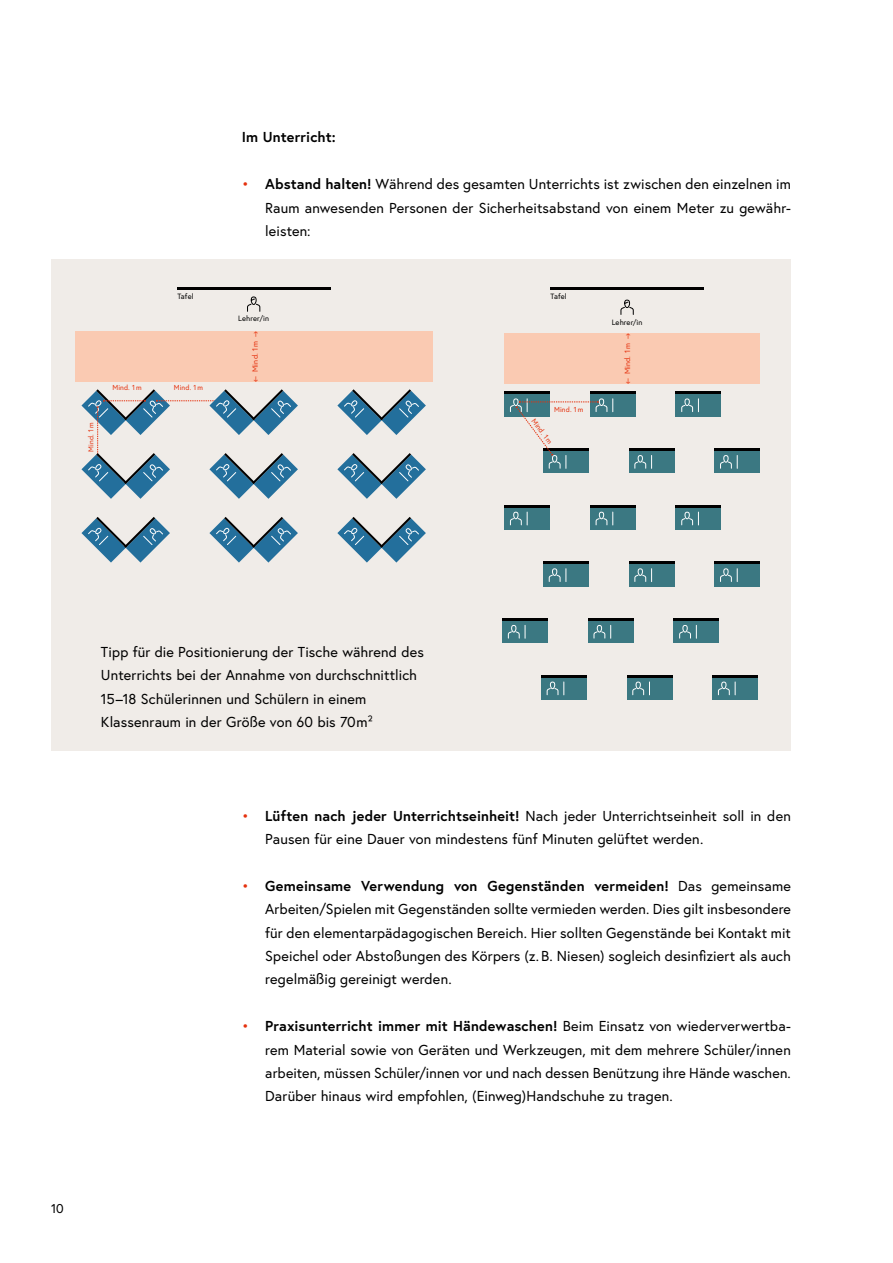
<style>
.page{position:relative;width:893px;height:1263px;background:#fff}
.page>*{position:absolute;margin:0;border:0;box-sizing:border-box;transform-origin:0 0}
.t1{font:14.4px/23.4px "Europa Austria";letter-spacing:.01em;color:#000;text-align:justify}
.p_Abstand_danach{font:700 14.4px "Europa Austria";letter-spacing:.005em;color:#000}
.t2{font:12.75px "Europa Austria";color:#000}
.t3{font:7.65px "Europa Austria";letter-spacing:.01em;color:#000}
.t4{font:7.65px "Europa Austria";letter-spacing:.015em;color:#e5310e}
.t5{font:7.2px "Europa Austria";letter-spacing:.015em;color:#e5310e}
.s1{color:#e5310e}
.s2{font-weight:700}
</style>
<div class="page">
<div style="left:51px;top:259px;width:740px;height:491px;background:#f0ece8"></div>
<hr style="left:177px;top:287px;width:153px;height:3px;background:#000">
<div style="left:75px;top:331px;width:357px;height:51px;background:#facab2"></div>
<svg style="left:247px;top:296px;width:13px;height:16px"></svg>
<svg style="left:337px;top:389px;width:89px;height:46px"></svg>
<svg style="left:81px;top:389px;width:217px;height:110px"></svg>
<svg style="left:337px;top:453px;width:89px;height:46px"></svg>
<svg style="left:81px;top:517px;width:89px;height:46px"></svg>
<svg style="left:209px;top:517px;width:89px;height:46px"></svg>
<svg style="left:337px;top:517px;width:89px;height:46px"></svg>
<div style="left:505px;top:334px;width:255px;height:50px;background:#facab2"></div>
<hr style="left:551px;top:287px;width:153px;height:3px;background:#000">
<svg style="left:620px;top:299px;width:14px;height:16px"></svg>
<div style="left:505px;top:394px;width:45px;height:23px;background:#3b7882"></div>
<hr style="left:505px;top:392px;width:45px;height:2px;background:#000">
<div style="left:590px;top:394px;width:45px;height:23px;background:#3b7882"></div>
<hr style="left:590px;top:392px;width:45px;height:2px;background:#000">
<div style="left:676px;top:394px;width:45px;height:23px;background:#3b7882"></div>
<hr style="left:676px;top:392px;width:45px;height:2px;background:#000">
<svg style="left:681px;top:398px;width:18px;height:14px"></svg>
<div style="left:505px;top:507px;width:45px;height:23px;background:#3b7882"></div>
<hr style="left:505px;top:505px;width:45px;height:2px;background:#000">
<svg style="left:510px;top:512px;width:18px;height:13px"></svg>
<div style="left:590px;top:507px;width:45px;height:23px;background:#3b7882"></div>
<hr style="left:590px;top:505px;width:45px;height:2px;background:#000">
<svg style="left:595px;top:512px;width:18px;height:13px"></svg>
<div style="left:676px;top:507px;width:45px;height:23px;background:#3b7882"></div>
<hr style="left:676px;top:505px;width:45px;height:2px;background:#000">
<svg style="left:681px;top:512px;width:18px;height:13px"></svg>
<div style="left:502px;top:620px;width:46px;height:23px;background:#3b7882"></div>
<hr style="left:502px;top:618px;width:46px;height:2px;background:#000">
<svg style="left:508px;top:625px;width:18px;height:14px"></svg>
<div style="left:588px;top:620px;width:45px;height:23px;background:#3b7882"></div>
<hr style="left:588px;top:618px;width:45px;height:2px;background:#000">
<svg style="left:593px;top:625px;width:18px;height:14px"></svg>
<div style="left:674px;top:620px;width:45px;height:23px;background:#3b7882"></div>
<hr style="left:674px;top:618px;width:45px;height:2px;background:#000">
<svg style="left:679px;top:625px;width:18px;height:14px"></svg>
<div style="left:543px;top:451px;width:45px;height:22px;background:#3b7882"></div>
<div style="left:629px;top:451px;width:45px;height:22px;background:#3b7882"></div>
<hr style="left:629px;top:448px;width:45px;height:3px;background:#000">
<svg style="left:634px;top:455px;width:18px;height:14px"></svg>
<div style="left:715px;top:451px;width:45px;height:22px;background:#3b7882"></div>
<hr style="left:715px;top:448px;width:45px;height:3px;background:#000">
<svg style="left:720px;top:455px;width:18px;height:14px"></svg>
<div style="left:543px;top:564px;width:45px;height:22px;background:#3b7882"></div>
<hr style="left:543px;top:562px;width:45px;height:2px;background:#000">
<svg style="left:549px;top:568px;width:18px;height:14px"></svg>
<div style="left:629px;top:564px;width:45px;height:22px;background:#3b7882"></div>
<hr style="left:629px;top:562px;width:45px;height:2px;background:#000">
<svg style="left:634px;top:568px;width:18px;height:14px"></svg>
<div style="left:715px;top:564px;width:45px;height:22px;background:#3b7882"></div>
<hr style="left:715px;top:562px;width:45px;height:2px;background:#000">
<svg style="left:720px;top:568px;width:18px;height:14px"></svg>
<div style="left:541px;top:677px;width:45px;height:23px;background:#3b7882"></div>
<hr style="left:541px;top:675px;width:45px;height:2px;background:#000">
<svg style="left:547px;top:681px;width:18px;height:14px"></svg>
<div style="left:627px;top:677px;width:45px;height:23px;background:#3b7882"></div>
<hr style="left:627px;top:675px;width:45px;height:2px;background:#000">
<svg style="left:632px;top:681px;width:18px;height:14px"></svg>
<div style="left:713px;top:677px;width:45px;height:23px;background:#3b7882"></div>
<hr style="left:713px;top:675px;width:45px;height:2px;background:#000">
<svg style="left:718px;top:681px;width:18px;height:14px"></svg>
<svg style="left:510px;top:398px;width:103px;height:71px"></svg>
<p class="t3" style="left:177px;top:292px;width:18px">Tafel</p>
<p class="t5" style="left:86px;top:452px;width:31px;rotate:-90deg">Mind. 1 m</p>
<p class="t5" style="left:112px;top:383px;width:31px">Mind. 1 m</p>
<p class="t5" style="left:174px;top:383px;width:31px">Mind. 1 m</p>
<p class="p_Abstand_danach" style="left:242px;top:128px;width:95px">Im Unterricht:</p>
<p class="t1" style="left:265px;top:172px;width:527px;text-indent:-23px"><span class="s1">•</span> <span class="s2">Abstand halten!</span> Während des gesamten Unterrichts ist zwischen den einzelnen im Raum anwesenden Personen der Sicherheitsabstand von einem Meter zu gewähr&shy;leisten:</p>
<p class="t3" style="left:238px;top:314px;width:32px">Lehrer/in</p>
<p class="t4" style="left:250px;top:382px;width:52px;rotate:-90deg">← Mind. 1 m →</p>
<p class="t3" style="left:551px;top:292px;width:18px">Tafel</p>
<p class="t5" style="left:554px;top:404px;width:31px">Mind. 1 m</p>
<p class="t5" style="left:537px;top:417px;width:31px;rotate:53deg">Mind. 1 m</p>
<p class="t3" style="left:612px;top:317px;width:32px">Lehrer/in</p>
<p class="t4" style="left:622px;top:384px;width:52px;rotate:-90deg">← Mind. 1 m →</p>
<p class="t1" style="left:101px;top:640px;width:324px;text-align:left">Tipp für die Positionierung der Tische während des Unterrichts bei der Annahme von durchschnittlich 15–18 Schülerinnen und Schülern in einem Klassenraum in der Größe von 60 bis 70m²</p>
<p class="t1" style="left:265px;top:804px;width:527px;text-indent:-23px"><span class="s1">•</span> <span class="s2">Lüften nach jeder Unterrichtseinheit!</span> Nach jeder Unterrichtseinheit soll in den<br>Pausen für eine Dauer von mindestens fünf Minuten gelüftet werden.</p>
<p class="t1" style="left:265px;top:874px;width:527px;text-indent:-23px"><span class="s1">•</span> <span class="s2">Gemeinsame Verwendung von Gegenständen vermeiden!</span> Das gemeinsame Arbeiten/Spielen mit Gegenständen sollte vermieden werden. Dies gilt insbesondere für den elementarpädagogischen Bereich. Hier sollten Gegenstände bei Kontakt mit Speichel oder Abstoßungen des Körpers (z. B. Niesen) sogleich desinfiziert als auch regelmäßig gereinigt werden.</p>
<p class="t1" style="left:265px;top:1014px;width:527px;text-indent:-23px"><span class="s1">•</span> <span class="s2">Praxisunterricht immer mit Händewaschen!</span> Beim Einsatz von wiederverwertba&shy;rem Material sowie von Geräten und Werkzeugen, mit dem mehrere Schüler/innen arbeiten, müssen Schüler/innen vor und nach dessen Benützung ihre Hände waschen.<br>Darüber hinaus wird empfohlen, (Einweg)Handschuhe zu tragen.</p>
<p class="t2" style="left:51px;top:1200px;width:14px">10</p>
</div>
